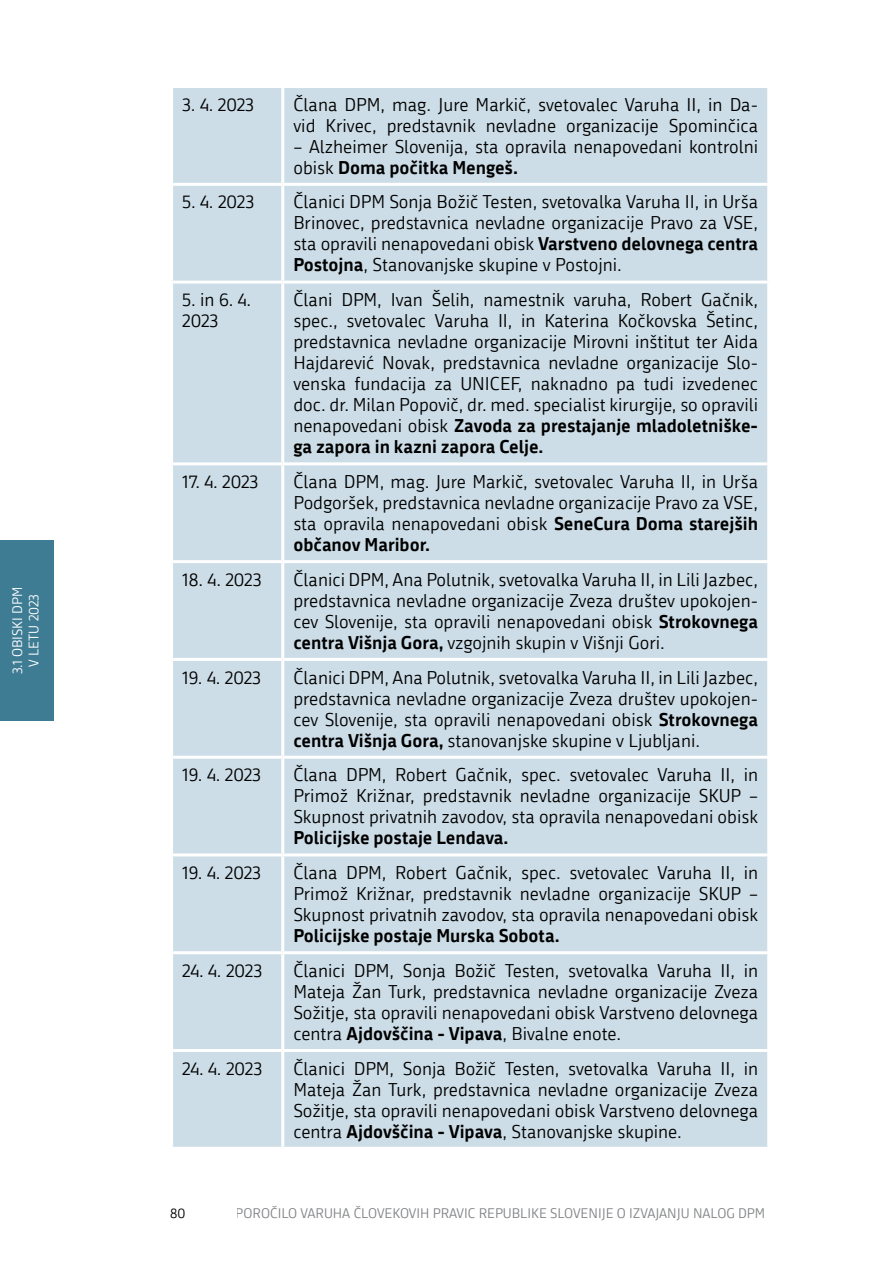
<style>
.page{position:relative;width:893px;height:1263px;background:#fff}
.page>*{position:absolute;margin:0;border:0;box-sizing:border-box;transform-origin:0 0}
.t1{font:18px/21px "Republika";color:#000;text-align:justify}
.t2{font:700 18px "Republika";color:#000}
.t3{font:13.5px "Republika";color:#808285}
.t4{font:13.5px/16.5px "Republika";color:#fff;text-align:center}
.t5{font:13.5px "Republika";color:#000}
.s1{font-weight:700}
</style>
<div class="page">
<div style="left:173px;top:88px;width:594px;height:1059px;background:#ccdde7"></div>
<hr style="left:281px;top:88px;width:3px;height:95px;background:#fff">
<hr style="left:170px;top:183px;width:113px;height:3px;background:#fff">
<hr style="left:283px;top:183px;width:487px;height:3px;background:#fff">
<hr style="left:281px;top:186px;width:3px;height:95px;background:#fff">
<hr style="left:170px;top:281px;width:113px;height:3px;background:#fff">
<hr style="left:283px;top:281px;width:487px;height:3px;background:#fff">
<hr style="left:281px;top:284px;width:3px;height:178px;background:#fff">
<hr style="left:170px;top:462px;width:113px;height:3px;background:#fff">
<hr style="left:283px;top:462px;width:487px;height:3px;background:#fff">
<hr style="left:281px;top:465px;width:3px;height:95px;background:#fff">
<hr style="left:170px;top:560px;width:113px;height:3px;background:#fff">
<hr style="left:283px;top:560px;width:487px;height:3px;background:#fff">
<hr style="left:281px;top:563px;width:3px;height:95px;background:#fff">
<hr style="left:170px;top:658px;width:113px;height:3px;background:#fff">
<hr style="left:283px;top:658px;width:487px;height:3px;background:#fff">
<hr style="left:281px;top:661px;width:3px;height:95px;background:#fff">
<hr style="left:170px;top:756px;width:113px;height:3px;background:#fff">
<hr style="left:283px;top:756px;width:487px;height:3px;background:#fff">
<hr style="left:281px;top:759px;width:3px;height:94px;background:#fff">
<hr style="left:170px;top:853px;width:113px;height:3px;background:#fff">
<hr style="left:283px;top:853px;width:487px;height:3px;background:#fff">
<hr style="left:281px;top:856px;width:3px;height:95px;background:#fff">
<hr style="left:170px;top:951px;width:113px;height:3px;background:#fff">
<hr style="left:283px;top:951px;width:487px;height:3px;background:#fff">
<hr style="left:281px;top:954px;width:3px;height:95px;background:#fff">
<hr style="left:170px;top:1049px;width:113px;height:3px;background:#fff">
<hr style="left:283px;top:1049px;width:487px;height:3px;background:#fff">
<hr style="left:281px;top:1052px;width:3px;height:95px;background:#fff">
<div style="left:0;top:540px;width:53px;height:181px;background:#3e7c94"></div>
<p class="t4" style="left:8px;top:674px;width:89px;rotate:-90deg">3.1 OBISKI DPM<br>V LETU 2023</p>
<p class="t1" style="left:182px;top:93px;width:73px">3. 4. 2023</p>
<p class="t1" style="left:293px;top:93px;width:466px">Člana DPM, mag. Jure Markič, svetovalec Varuha II, in Da&shy;vid Krivec, predstavnik nevladne organizacije Spominčica</p>
<p class="t1" style="left:293px;top:135px;width:466px">– Alzheimer Slovenija, sta opravila nenapovedani kontrolni obisk <span class="s1">Doma počitka Mengeš.</span></p>
<p class="t1" style="left:182px;top:191px;width:73px">5. 4. 2023</p>
<p class="t1" style="left:293px;top:191px;width:466px">Članici DPM Sonja Božič Testen, svetovalka Varuha II, in Urša Brinovec, predstavnica nevladne organizacije Pravo za VSE, sta opravili nenapovedani obisk <span class="s1">Varstveno delovnega centra Postojna</span>, Stanovanjske skupine v Postojni.</p>
<p class="t1" style="left:182px;top:288px;width:71px">5. in 6. 4.<br>2023</p>
<p class="t1" style="left:293px;top:288px;width:466px">Člani DPM, Ivan Šelih, namestnik varuha, Robert Gačnik, spec., svetovalec Varuha II, in Katerina Kočkovska Šetinc, predstavnica nevladne organizacije Mirovni inštitut ter Aida Hajdarević Novak, predstavnica nevladne organizacije Slo&shy;venska fundacija za UNICEF, naknadno pa tudi izvedenec doc. dr. Milan Popovič, dr. med. specialist kirurgije, so opravili nenapovedani obisk <span class="s1">Zavoda za prestajanje mladoletniške&shy;ga zapora in kazni zapora Celje.</span></p>
<p class="t1" style="left:182px;top:470px;width:78px">17. 4. 2023</p>
<p class="t1" style="left:293px;top:470px;width:466px">Člana DPM, mag. Jure Markič, svetovalec Varuha II, in Urša Podgoršek, predstavnica nevladne organizacije Pravo za VSE, sta opravila nenapovedani obisk <span class="s1">SeneCura Doma starejših občanov Maribor.</span></p>
<p class="t1" style="left:182px;top:568px;width:81px">18. 4. 2023</p>
<p class="t1" style="left:293px;top:568px;width:466px">Članici DPM, Ana Polutnik, svetovalka Varuha II, in Lili Jazbec, predstavnica nevladne organizacije Zveza društev upokojen&shy;cev Slovenije, sta opravili nenapovedani obisk <span class="s1">Strokovnega centra Višnja Gora,</span> vzgojnih skupin v Višnji Gori.</p>
<p class="t1" style="left:182px;top:666px;width:80px">19. 4. 2023</p>
<p class="t1" style="left:293px;top:666px;width:466px">Članici DPM, Ana Polutnik, svetovalka Varuha II, in Lili Jazbec, predstavnica nevladne organizacije Zveza društev upokojen&shy;cev Slovenije, sta opravili nenapovedani obisk <span class="s1">Strokovnega centra Višnja Gora,</span> stanovanjske skupine v Ljubljani.</p>
<p class="t1" style="left:182px;top:764px;width:80px">19. 4. 2023</p>
<p class="t1" style="left:293px;top:764px;width:466px">Člana DPM, Robert Gačnik, spec. svetovalec Varuha II, in Primož Križnar, predstavnik nevladne organizacije SKUP – Skupnost privatnih zavodov, sta opravila nenapovedani obisk</p>
<p class="t2" style="left:293px;top:824px;width:217px">Policijske postaje Lendava.</p>
<p class="t1" style="left:182px;top:861px;width:80px">19. 4. 2023</p>
<p class="t1" style="left:293px;top:861px;width:466px">Člana DPM, Robert Gačnik, spec. svetovalec Varuha II, in Primož Križnar, predstavnik nevladne organizacije SKUP – Skupnost privatnih zavodov, sta opravila nenapovedani obisk</p>
<p class="t2" style="left:293px;top:922px;width:268px">Policijske postaje Murska Sobota.</p>
<p class="t1" style="left:182px;top:959px;width:81px">24. 4. 2023</p>
<p class="t1" style="left:293px;top:959px;width:466px">Članici DPM, Sonja Božič Testen, svetovalka Varuha II, in Mateja Žan Turk, predstavnica nevladne organizacije Zveza Sožitje, sta opravili nenapovedani obisk Varstveno delovnega centra <span class="s1">Ajdovščina - Vipava</span>, Bivalne enote.</p>
<p class="t1" style="left:182px;top:1057px;width:81px">24. 4. 2023</p>
<p class="t1" style="left:293px;top:1057px;width:466px">Članici DPM, Sonja Božič Testen, svetovalka Varuha II, in Mateja Žan Turk, predstavnica nevladne organizacije Zveza Sožitje, sta opravili nenapovedani obisk Varstveno delovnega centra <span class="s1">Ajdovščina - Vipava</span>, Stanovanjske skupine.</p>
<p class="t5" style="left:170px;top:1203px;width:17px">80</p>
<p class="t3" style="left:236px;top:1203px;width:531px">POROČILO VARUHA ČLOVEKOVIH PRAVIC REPUBLIKE SLOVENIJE O IZVAJANJU NALOG DPM</p>
</div>
